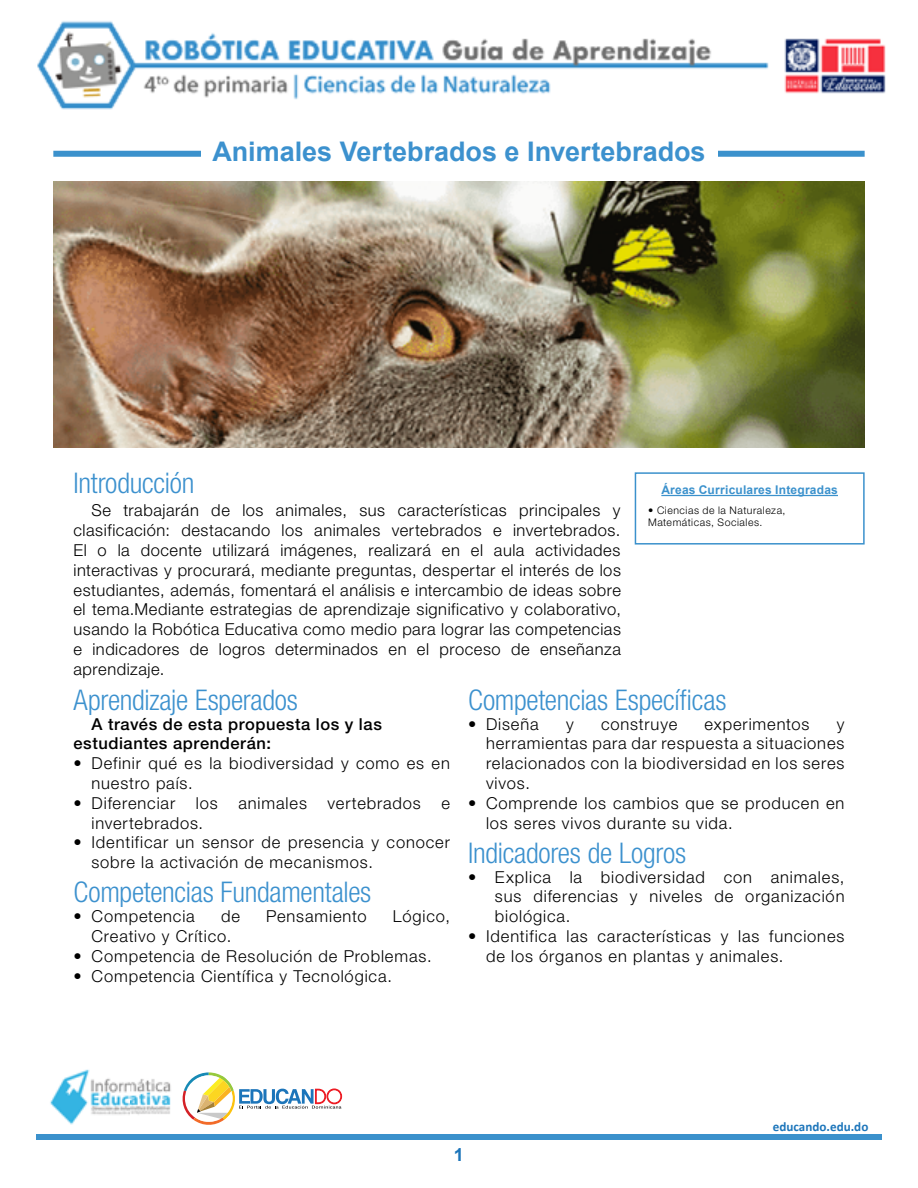
<style>
.page{position:relative;width:918px;height:1188px;background:#fff}
.page>*{position:absolute;margin:0;border:0;box-sizing:border-box;transform-origin:0 0}
.t1{font:300 condensed 28.5px "Helvetica Neue LT Pro";letter-spacing:-.01em;color:#3c91ce}
.t2{font:700 27px "Arial";color:#3c91ce}
.t3{font:700 18px "Arial";color:#1c75ba}
.t4{font:300 16.5px/19.8px "Helvetica Neue LT Pro";letter-spacing:.05em;color:#000}
.t5{font:500 16.5px/19.8px "Helvetica Neue LT Pro";letter-spacing:.035em;color:#000}
.t6{font:700 13.05px "Calibri";color:#1c75ba}
.t7{font:700 12px "Arial";letter-spacing:.02em;color:#3b91cc}
.t8{font:300 10.5px/12.6px "Helvetica Neue LT Pro";letter-spacing:.05em;color:#000}
</style>
<div class="page">
<div style="left:36px;top:1134px;width:846px;height:6px;background:#3b91cc"></div>
<svg style="left:182px;top:1072px;width:160px;height:53px"></svg>
<img style="left:50px;top:1069px;width:121px;height:56px">
<img style="left:37px;top:21px;width:849px;height:89px">
<div style="left:53px;top:151px;width:812px;height:6px;background:#3b91cc"></div>
<div style="left:201px;top:142px;width:516px;height:24px;background:#fff"></div>
<img style="left:53px;top:182px;width:812px;height:265px">
<div style="left:635px;top:472px;width:230px;height:73px;border:2px solid #3b91cc"></div>
<hr style="left:661px;top:495px;width:177px;height:1px;background:#3b91cc">
<h2 class="t2" style="left:212px;top:134px;width:495px">Animales Vertebrados e Invertebrados</h2>
<h1 class="t1" style="left:74px;top:467px;width:122px">Introducción</h1>
<p class="t4" style="left:73px;top:500px;width:549px;text-align:justify;text-indent:18px">Se trabajarán de los animales, sus características principales y clasificación: destacando los animales vertebrados e invertebrados.<br>El o la docente utilizará imágenes, realizará en el aula actividades interactivas y procurará, mediante preguntas, despertar el interés de los estudiantes, además, fomentará el análisis e intercambio de ideas sobre el tema.Mediante estrategias de aprendizaje significativo y colaborativo, usando la Robótica Educativa como medio para lograr las competencias e indicadores de logros determinados en el proceso de enseñanza aprendizaje.</p>
<p class="t7" style="left:661px;top:482px;width:178px">Áreas Curriculares Integradas</p>
<p class="t8" style="left:648px;top:503px;width:139px">• Ciencias de la Naturaleza,<br>Matemáticas, Sociales.</p>
<h1 class="t1" style="left:74px;top:683px;width:226px">Aprendizaje Esperados</h1>
<p class="t5" style="left:73px;top:714px;width:310px;text-indent:18px">A través de esta propuesta los y las estudiantes aprenderán:</p>
<p class="t4" style="left:92px;top:753px;width:360px;text-indent:-18px">• Definir qué es la biodiversidad y como es en nuestro país.</p>
<p class="t4" style="left:73px;top:793px;width:103px">• Diferenciar</p>
<p class="t4" style="left:196px;top:793px;width:23px">los</p>
<p class="t4" style="left:238px;top:793px;width:70px">animales</p>
<p class="t4" style="left:328px;top:793px;width:95px">vertebrados</p>
<p class="t4" style="left:441px;top:793px;width:10px">e</p>
<p class="t4" style="left:92px;top:812px;width:113px">invertebrados.</p>
<p class="t4" style="left:92px;top:832px;width:360px;text-indent:-18px">• Identificar un sensor de presencia y conocer sobre la activación de mecanismos.</p>
<h1 class="t1" style="left:74px;top:876px;width:299px">Competencias Fundamentales</h1>
<p class="t4" style="left:74px;top:906px;width:123px">• Competencia</p>
<p class="t4" style="left:221px;top:906px;width:20px">de</p>
<p class="t4" style="left:266px;top:906px;width:102px">Pensamiento</p>
<p class="t4" style="left:393px;top:906px;width:59px">Lógico,</p>
<p class="t4" style="left:92px;top:926px;width:141px">Creativo y Crítico.</p>
<p class="t4" style="left:74px;top:946px;width:360px">• Competencia de Resolución de Problemas.</p>
<p class="t4" style="left:74px;top:965px;width:320px">• Competencia Científica y Tecnológica.</p>
<h1 class="t1" style="left:468px;top:683px;width:260px">Competencias Específicas</h1>
<p class="t4" style="left:468px;top:713px;width:72px">• Diseña</p>
<p class="t4" style="left:566px;top:713px;width:9px">y</p>
<p class="t4" style="left:601px;top:713px;width:78px">construye</p>
<p class="t4" style="left:705px;top:713px;width:106px">experimentos</p>
<p class="t4" style="left:486px;top:713px;width:360px;text-align:justify;text-indent:351px">y herramientas para dar respuesta a situaciones relacionados con la biodiversidad en los seres vivos.</p>
<p class="t4" style="left:486px;top:793px;width:360px;text-indent:-18px">• Comprende los cambios que se producen en los seres vivos durante su vida.</p>
<h1 class="t1" style="left:468px;top:836px;width:220px">Indicadores de Logros</h1>
<p class="t4" style="left:495px;top:866px;width:351px;text-align:justify;text-indent:-27px">• Explica la biodiversidad con animales, sus diferencias y niveles de organización biológica.</p>
<p class="t4" style="left:486px;top:926px;width:360px;text-indent:-18px">• Identifica las características y las funciones de los órganos en plantas y animales.</p>
<p class="t3" style="left:454px;top:1142px;width:12px">1</p>
<p class="t6" style="left:773px;top:1119px;width:97px">educando.edu.do</p>
</div>
